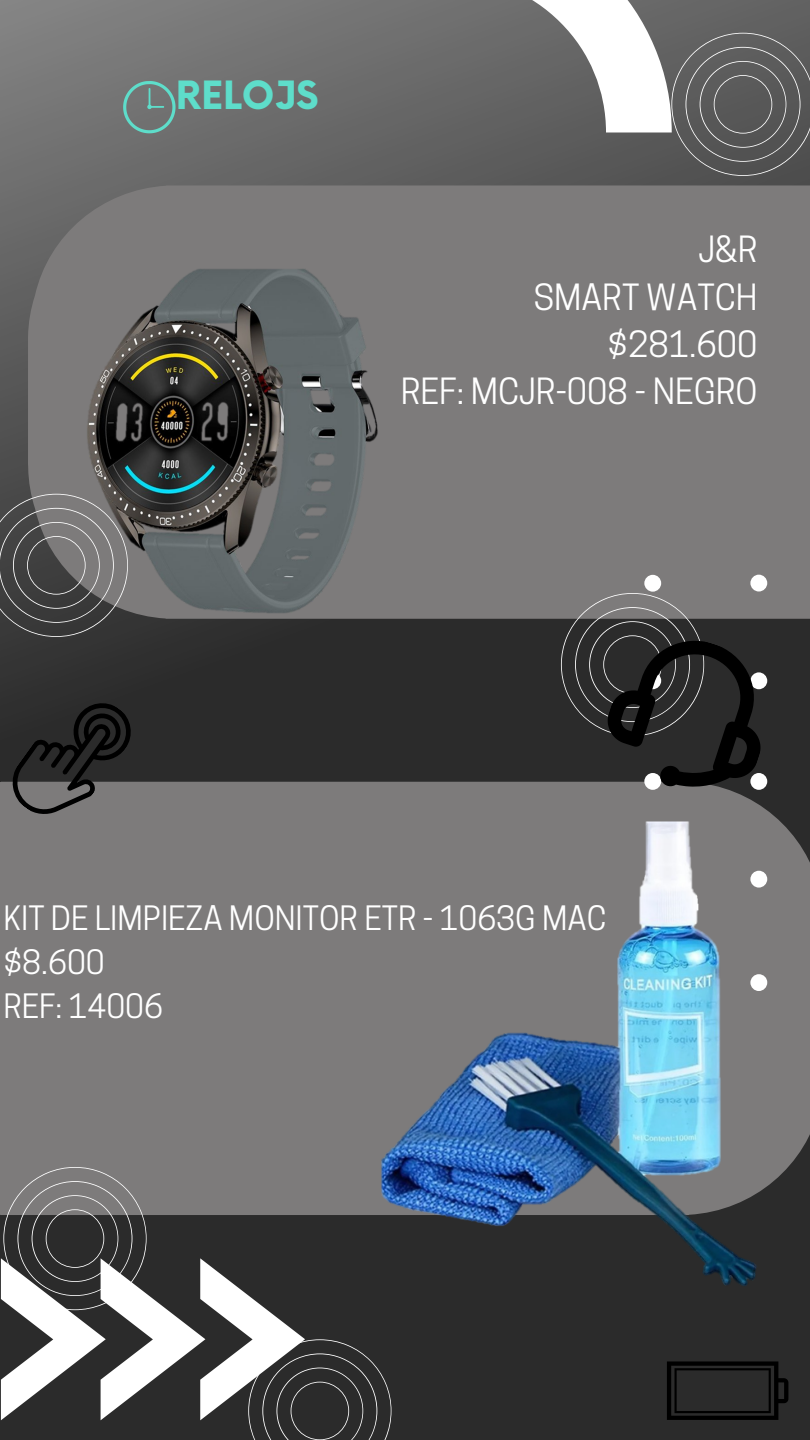
<style>
.page{position:relative;width:810px;height:1440px;background:#2b2b2b}
.page>*{position:absolute;margin:0;border:0;box-sizing:border-box;transform-origin:0 0}
.t1{font:700 38px "Now";color:#5eddca}
.t2{font:34px "Cooper Hewitt";color:#fff}
.t3{font:31.6px "Cooper Hewitt";color:#fff}
</style>
<div class="page">
<img style="left:0;top:0;width:810px;height:782px">
<div style="left:0;top:782px;width:561px;height:433px;background:#7d7b7b"></div>
<div style="left:28px;top:185px;width:782px;height:434px;background:#7d7b7b"></div>
<svg style="left:1px;top:1258px;width:304px;height:162px"></svg>
<svg style="left:644px;top:575px;width:166px;height:207px"></svg>
<svg style="left:0;top:494px;width:3px;height:143px"></svg>
<svg style="left:450px;top:0;width:360px;height:176px;background:#797979"></svg>
<svg style="left:3px;top:1167px;width:144px;height:143px"></svg>
<svg style="left:248px;top:1339px;width:144px;height:101px"></svg>
<svg style="left:667px;top:1361px;width:121px;height:59px"></svg>
<svg style="left:0;top:680px;width:142px;height:155px"></svg>
<svg style="left:561px;top:593px;width:227px;height:200px"></svg>
<svg style="left:123px;top:81px;width:52px;height:52px;background:#6d8784"></svg>
<img style="left:3px;top:223px;width:459px;height:459px">
<img style="left:330px;top:793px;width:480px;height:493px">
<p class="t1" style="left:176px;top:75px;width:144px">RELOJS</p>
<p class="t2" style="left:699px;top:237px;width:61px">J&amp;R</p>
<p class="t2" style="left:534px;top:284px;width:225px">SMART WATCH</p>
<p class="t2" style="left:608px;top:331px;width:151px">$281.600</p>
<p class="t2" style="left:401px;top:379px;width:358px">REF: MCJR-008 - NEGRO</p>
<p class="t3" style="left:3px;top:906px;width:604px">KIT DE LIMPIEZA MONITOR ETR - 1063G MAC</p>
<p class="t3" style="left:3px;top:950px;width:103px">$8.600</p>
<p class="t3" style="left:3px;top:994px;width:161px">REF: 14006</p>
</div>
